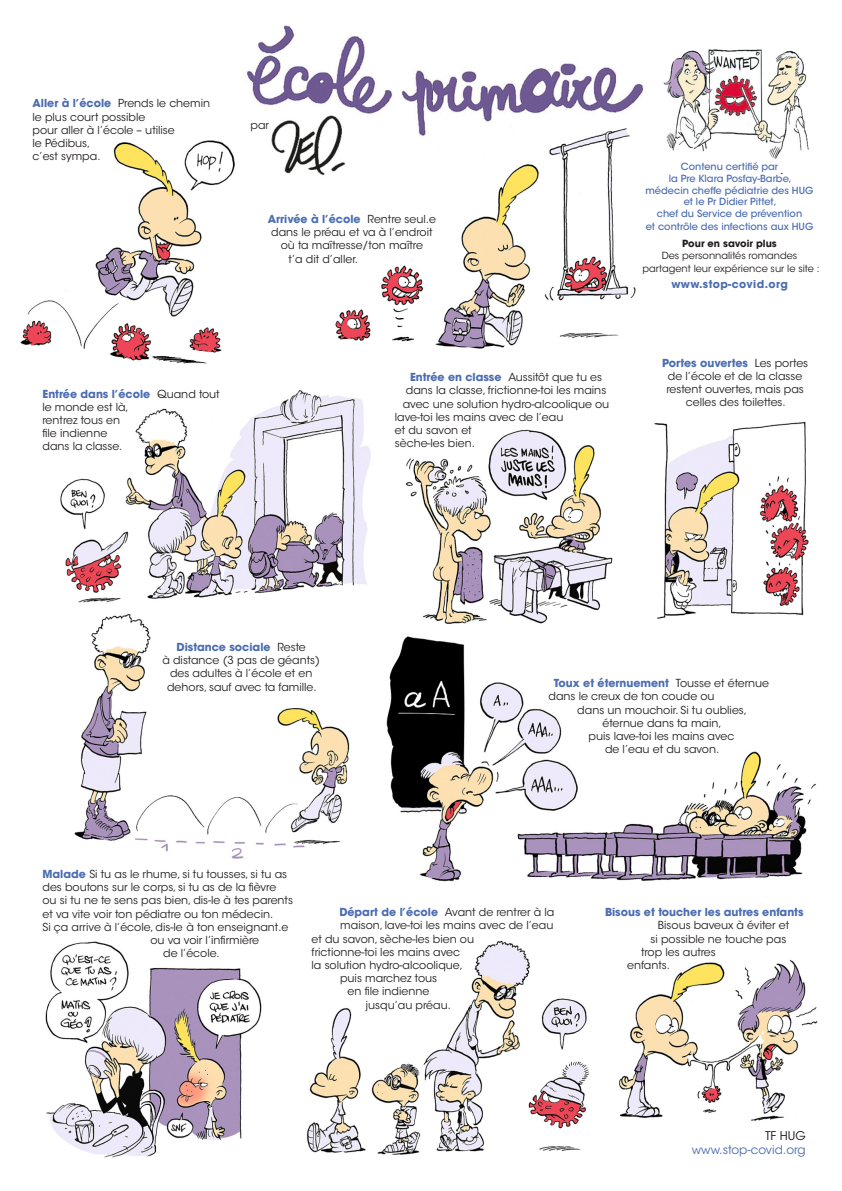
<style>
.page{position:relative;width:842px;height:1191px;background:#fff}
.page>*{position:absolute;margin:0;border:0;box-sizing:border-box;transform-origin:0 0}
.t1{font:12px "ITC Avant Garde Std";color:#4b6db1}
.t2{font:12px "ITC Avant Garde Std";color:#231f20}
.t3{font:11px/13.2px "ITC Avant Garde Std";color:#231f20}
.t4{font:700 11px "ITC Avant Garde Std";color:#4b6db1}
.t5{font:700 10.8px "ITC Avant Garde Std";letter-spacing:.04em;color:#4b6db1}
.t6{font:500 9.8px/11.8px "ITC Avant Garde Std";color:#4b6db1;text-align:center}
.t7{font:9.8px/12.9px "ITC Avant Garde Std";color:#231f20;text-align:center}
.t8{font:700 9.8px "ITC Avant Garde Std";color:#231f20}
.s1{font-weight:700;color:#4b6db1}
.s2{font-weight:400;color:#231f20}
</style>
<div class="page">
<img style="left:20px;top:140px;width:202px;height:224px">
<img style="left:221px;top:25px;width:396px;height:176px">
<img style="left:663px;top:49px;width:146px;height:125px">
<img style="left:290px;top:79px;width:354px;height:270px">
<img style="left:60px;top:390px;width:311px;height:213px">
<img style="left:405px;top:429px;width:208px;height:195px">
<img style="left:654px;top:421px;width:155px;height:198px">
<img style="left:74px;top:613px;width:276px;height:246px">
<img style="left:386px;top:636px;width:430px;height:246px">
<img style="left:45px;top:941px;width:217px;height:217px">
<img style="left:307px;top:940px;width:283px;height:215px">
<img style="left:619px;top:959px;width:199px;height:163px">
<p class="t3" style="left:33px;top:97px;width:179px"><span class="s1">Aller à l’école</span> Prends le chemin</p>
<p class="t3" style="left:33px;top:110px;width:144px">le plus court possible<br>pour aller à l’école – utilise le Pédibus,</p>
<p class="t3" style="left:33px;top:150px;width:69px">c’est sympa.</p>
<p class="t3" style="left:251px;top:118px;width:20px">par</p>
<p class="t4" style="left:268px;top:212px;width:170px">Arrivée à l’école <span class="s2">Rentre seul.e</span></p>
<p class="t3" style="left:271px;top:226px;width:163px">dans le préau et va à l’endroit</p>
<p class="t3" style="left:281px;top:239px;width:144px">où ta maîtresse/ton maître</p>
<p class="t3" style="left:289px;top:252px;width:71px">t’a dit d’aller.</p>
<p class="t4" style="left:43px;top:386px;width:179px">Entrée dans l’école <span class="s2">Quand tout</span></p>
<p class="t3" style="left:43px;top:400px;width:88px">le monde est là, rentrez tous en file indienne dans la classe.</p>
<p class="t3" style="left:410px;top:371px;width:194px"><span class="s1">Entrée en classe</span> Aussitôt que tu es</p>
<p class="t3" style="left:406px;top:384px;width:202px">dans la classe, frictionne-toi les mains</p>
<p class="t3" style="left:403px;top:397px;width:208px">avec une solution hydro-alcoolique ou</p>
<p class="t3" style="left:395px;top:410px;width:170px">lave-toi les mains avec de l’eau</p>
<p class="t3" style="left:395px;top:423px;width:78px">et du savon et</p>
<p class="t3" style="left:395px;top:437px;width:82px">sèche-les bien.</p>
<p class="t6" style="left:681px;top:161px;width:99px">Contenu certifié par</p>
<p class="t6" style="left:669px;top:172px;width:125px">la Pre Klara Posfay-Barbe,</p>
<p class="t6" style="left:645px;top:184px;width:170px">médecin cheffe pédiatrie des HUG et le Pr Didier Pittet,</p>
<p class="t6" style="left:646px;top:207px;width:169px;line-height:12.9px">chef du Service de prévention<br>et contrôle des infections aux HUG</p>
<p class="t8" style="left:682px;top:237px;width:96px">Pour en savoir plus</p>
<p class="t7" style="left:642px;top:249px;width:179px">Des personnalités romandes partagent leur expérience sur le site :</p>
<p class="t5" style="left:671px;top:277px;width:118px">www.stop-covid.org</p>
<p class="t4" style="left:662px;top:355px;width:148px">Portes ouvertes <span class="s2">Les portes</span></p>
<p class="t3" style="left:666px;top:369px;width:139px;text-align:center">de l’école et de la classe restent ouvertes, mais pas celles des toilettes.</p>
<p class="t4" style="left:177px;top:639px;width:131px">Distance sociale <span class="s2">Reste</span></p>
<p class="t3" style="left:162px;top:653px;width:159px">à distance (3 pas de géants)</p>
<p class="t3" style="left:170px;top:667px;width:144px">des adultes à l’école et en</p>
<p class="t3" style="left:167px;top:680px;width:151px">dehors, sauf avec ta famille.</p>
<p class="t4" style="left:554px;top:676px;width:217px">Toux et éternuement <span class="s2">Tousse et éternue</span></p>
<p class="t3" style="left:548px;top:690px;width:168px">dans le creux de ton coude ou</p>
<p class="t3" style="left:577px;top:703px;width:171px">dans un mouchoir. Si tu oublies,</p>
<p class="t3" style="left:603px;top:716px;width:121px">éternue dans ta main,</p>
<p class="t3" style="left:589px;top:729px;width:147px">puis lave-toi les mains avec</p>
<p class="t3" style="left:605px;top:743px;width:116px">de l’eau et du savon.</p>
<p class="t3" style="left:42px;top:867px;width:246px"><span class="s1">Malade</span> Si tu as le rhume, si tu tousses, si tu as</p>
<p class="t3" style="left:42px;top:880px;width:235px">des boutons sur le corps, si tu as de la fièvre</p>
<p class="t3" style="left:42px;top:894px;width:252px">ou si tu ne te sens pas bien, dis-le à tes parents</p>
<p class="t3" style="left:42px;top:907px;width:232px">et va vite voir ton pédiatre ou ton médecin.</p>
<p class="t3" style="left:42px;top:920px;width:247px">Si ça arrive à l’école, dis-le à ton enseignant.e</p>
<p class="t3" style="left:150px;top:933px;width:110px">ou va voir l’infirmière</p>
<p class="t3" style="left:163px;top:946px;width:58px">de l’école.</p>
<p class="t3" style="left:339px;top:905px;width:216px"><span class="s1">Départ de l’école</span> Avant de rentrer à la</p>
<p class="t3" style="left:340px;top:919px;width:215px">maison, lave-toi les mains avec de l’eau</p>
<p class="t3" style="left:312px;top:932px;width:164px">et du savon, sèche-les bien ou</p>
<p class="t3" style="left:312px;top:945px;width:150px">frictionne-toi les mains avec</p>
<p class="t3" style="left:312px;top:958px;width:153px">la solution hydro-alcoolique,</p>
<p class="t3" style="left:340px;top:971px;width:98px">puis marchez tous</p>
<p class="t3" style="left:348px;top:985px;width:83px">en file indienne</p>
<p class="t3" style="left:365px;top:998px;width:87px">jusqu’au préau.</p>
<p class="t4" style="left:605px;top:905px;width:200px">Bisous et toucher les autres enfants</p>
<p class="t3" style="left:658px;top:919px;width:133px">Bisous baveux à éviter et</p>
<p class="t3" style="left:650px;top:932px;width:137px">si possible ne touche pas</p>
<p class="t3" style="left:641px;top:945px;width:76px">trop les autres</p>
<p class="t3" style="left:627px;top:958px;width:44px">enfants.</p>
<p class="t2" style="left:765px;top:1128px;width:42px">TF HUG</p>
<p class="t1" style="left:692px;top:1142px;width:115px">www.stop-covid.org</p>
</div>
